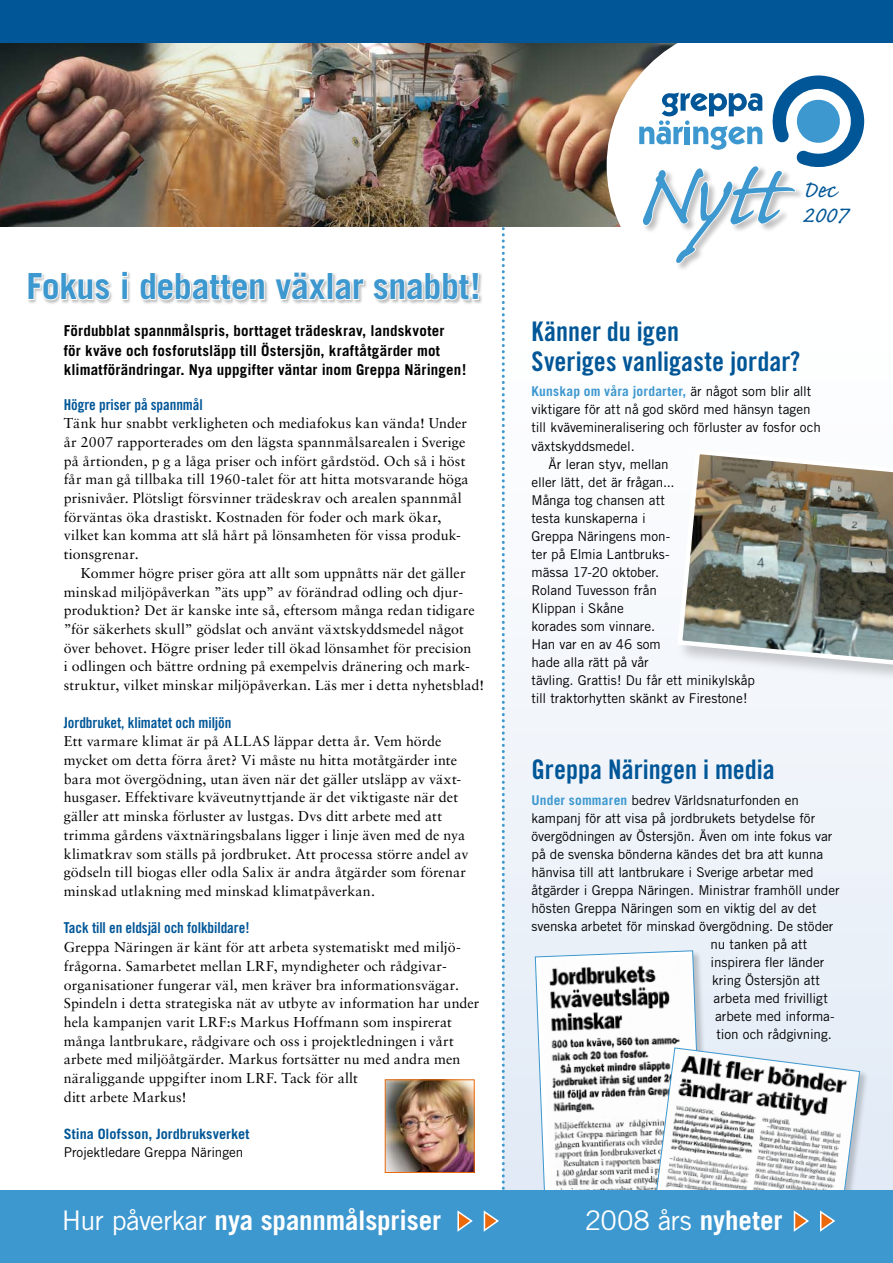
<style>
.page{position:relative;width:893px;height:1263px;background:#fff}
.page>*{position:absolute;margin:0;border:0;box-sizing:border-box;transform-origin:0 0}
.t1{font:114.9px "Caflisch Script Pro";color:#3d98cf}
.t2{font:700 36px "Trade Gothic";letter-spacing:-.01em;color:#3d98cf}
.t3{font:30px/25.5px "Caflisch Script Pro";color:#005697}
.t4{font:27px/30px "Trade Gothic Bold Cond Twenty";color:#005697}
.t5{font:700 27px "Trade Gothic";letter-spacing:-.005em;color:#fff}
.t6{font:27px "Trade Gothic";letter-spacing:-.01em;color:#fff}
.t7{font:700 15px/19.5px "Trade Gothic";letter-spacing:.01em;color:#000}
.t8{font:15px "Trade Gothic Bold Cond Twenty";letter-spacing:-.005em;color:#005697}
.t9{font:14.25px/18.8px "Sabon";letter-spacing:.01em;color:#000}
.t10{font:700 14.25px "Trade Gothic";letter-spacing:.005em;color:#005697}
.t11{font:13.5px "Trade Gothic";letter-spacing:-.005em;color:#000}
.t12{font:700 13.5px "Trade Gothic";letter-spacing:.015em;color:#3d98cf}
.s1{font-weight:400;color:#000}
.s2{font-weight:700;color:#3d98cf}
.s3{font-weight:400}
.s4{font-weight:700}
</style>
<div class="page">
<div style="left:503px;top:307px;width:390px;height:892px;background:linear-gradient(to bottom,#fff,#e1eaf6)"></div>
<svg style="left:502px;top:226px;width:3px;height:965px"></svg>
<img style="left:0;top:43px;width:678px;height:183px">
<div style="left:607px;top:24px;width:286px;height:283px;background:#fff;border-radius:50%"></div>
<svg style="left:639px;top:75px;width:225px;height:189px"></svg>
<div style="left:0;top:0;width:893px;height:43px;background:#005697"></div>
<img style="left:387px;top:1081px;width:86px;height:90px">
<div style="left:385px;top:1079px;width:90px;height:94px;border:1px solid #eb690a"></div>
<div style="left:676px;top:448px;width:217px;height:237px;background:#000;opacity:.2"></div>
<img style="left:675px;top:447px;width:218px;height:222px">
<div style="left:653px;top:1047px;width:216px;height:197px;background:#000;opacity:.2"></div>
<div style="left:0;top:1191px;width:893px;height:72px;background:#3d98cf"></div>
<svg style="left:457px;top:1210px;width:16px;height:22px"></svg>
<svg style="left:483px;top:1210px;width:16px;height:22px"></svg>
<svg style="left:534px;top:950px;width:326px;height:282px"></svg>
<div style="left:27px;top:271px;width:457px;height:35px;background:#000;opacity:.25"></div>
<svg style="left:27px;top:272px;width:84px;height:29px"></svg>
<svg style="left:121px;top:271px;width:8px;height:30px"></svg>
<svg style="left:139px;top:272px;width:127px;height:29px"></svg>
<svg style="left:274px;top:271px;width:53px;height:34px"></svg>
<div style="left:327px;top:272px;width:6px;height:28px;border:2px solid #fff"></div>
<svg style="left:334px;top:278px;width:31px;height:23px"></svg>
<svg style="left:372px;top:272px;width:108px;height:29px"></svg>
<h2 class="t2" style="left:27px;top:264px;width:455px">Fokus i debatten växlar snabbt!</h2>
<p class="t7" style="left:64px;top:321px;width:404px">Fördubblat spannmålspris, borttaget trädeskrav, landskvoter<br>för kväve och fosforutsläpp till Östersjön, kraftåtgärder mot klimatförändringar. Nya uppgifter väntar inom Greppa Näringen!</p>
<p class="t8" style="left:64px;top:395px;width:141px">Högre priser på spannmål</p>
<p class="t9" style="left:64px;top:414px;width:406px">Tänk hur snabbt verkligheten och mediafokus kan vända! Under år 2007 rapporterades om den lägsta spannmåls-arealen i Sverige på årtionden, p g a låga priser och infört gårdstöd. Och så i höst får man gå tillbaka till 1960-talet för att hitta motsvarande höga prisnivåer. Plötsligt försvinner trädeskrav och arealen spannmål förväntas öka drastiskt. Kostnaden för foder och mark ökar, vilket kan komma att slå hårt på lönsamheten för vissa produk&shy;tionsgrenar.</p>
<p class="t9" style="left:64px;top:563px;width:422px;text-indent:17px">Kommer högre priser göra att allt som uppnåtts när det gäller minskad miljöpåverkan ”äts upp” av förändrad odling och djur&shy;produktion? Det är kanske inte så, eftersom många redan tidigare ”för säkerhets skull” gödslat och använt växtskyddsmedel något över behovet. Högre priser leder till ökad lönsamhet för precision<br>i odlingen och bättre ordning på exempelvis dränering och mark&shy;struktur, vilket minskar miljöpåverkan. Läs mer i detta nyhetsblad!</p>
<p class="t8" style="left:64px;top:713px;width:169px">Jordbruket, klimatet och miljön</p>
<p class="t9" style="left:64px;top:732px;width:406px">Ett varmare klimat är på ALLAS läppar detta år. Vem hörde mycket om detta förra året? Vi måste nu hitta motåtgärder inte bara mot övergödning, utan även när det gäller utsläpp av växt&shy;husgaser. Effektivare kväveutnyttjande är det viktigaste när det gäller att minska förluster av lustgas. Dvs ditt arbete med att trimma gårdens växtnäringsbalans ligger i linje även med de nya klimatkrav som ställs på jordbruket. Att processa större andel av gödseln till biogas eller odla Salix är andra åtgärder som förenar minskad utlakning med minskad klimatpåverkan.</p>
<p class="t8" style="left:64px;top:919px;width:187px">Tack till en eldsjäl och folkbildare!</p>
<p class="t9" style="left:64px;top:938px;width:417px">Greppa Näringen är känt för att arbeta systematiskt med miljö&shy;frågorna. Samarbetet mellan LRF, myndigheter och rådgivar&shy;organisationer fungerar väl, men kräver bra informationsvägar.<br>Spindeln i detta strategiska nät av utbyte av information har under hela kampanjen varit LRF:s Markus Hoffmann som inspirerat många lantbrukare, rådgivare och oss i projektledningen i vårt arbete med miljöåtgärder. Markus fortsätter nu med andra men näraliggande uppgifter inom LRF. Tack för allt<br>ditt arbete Markus!</p>
<p class="t10" style="left:64px;top:1125px;width:187px">Stina Olofsson, Jordbruksverket</p>
<p class="t11" style="left:64px;top:1143px;width:181px">Projektledare Greppa Näringen</p>
<h1 class="t1" style="left:635px;top:136px;width:162px">Nytt</h1>
<h3 class="t3" style="left:802px;top:180px;width:46px">Dec<br>2007</h3>
<h3 class="t4" style="left:531px;top:316px;width:270px">Känner du igen<br>Sveriges vanligaste jordar?</h3>
<p class="t12" style="left:531px;top:383px;width:281px">Kunskap om våra jordarter, <span class="s1">är något som blir allt</span></p>
<p class="t11" style="left:531px;top:401px;width:280px">viktigare för att nå god skörd med hänsyn tagen</p>
<p class="t11" style="left:531px;top:419px;width:291px">till kvävemineralisering och förluster av fosfor och</p>
<p class="t11" style="left:531px;top:437px;width:105px">växtskyddsmedel.</p>
<p class="t11" style="left:549px;top:455px;width:122px">Är leran styv, mellan</p>
<p class="t11" style="left:531px;top:473px;width:145px">eller lätt, det är frågan...</p>
<p class="t11" style="left:531px;top:491px;width:135px">Många tog chansen att</p>
<p class="t11" style="left:531px;top:509px;width:116px">testa kunskaperna i</p>
<p class="t11" style="left:531px;top:527px;width:140px">Greppa Näringens mon-</p>
<p class="t11" style="left:531px;top:545px;width:140px">ter på Elmia Lantbruks-</p>
<p class="t11" style="left:531px;top:563px;width:129px">mässa 17-20 oktober.</p>
<p class="t11" style="left:531px;top:581px;width:127px">Roland Tuvesson från</p>
<p class="t11" style="left:531px;top:599px;width:94px">Klippan i Skåne</p>
<p class="t11" style="left:531px;top:617px;width:125px">korades som vinnare.</p>
<p class="t11" style="left:531px;top:635px;width:131px">Han var en av 46 som</p>
<p class="t11" style="left:531px;top:653px;width:119px">hade alla rätt på vår</p>
<p class="t11" style="left:531px;top:671px;width:225px">tävling. Grattis! Du får ett minikylskåp</p>
<p class="t11" style="left:531px;top:689px;width:218px">till traktorhytten skänkt av Firestone!</p>
<h3 class="t4" style="left:531px;top:754px;width:245px">Greppa Näringen i media</h3>
<p class="t11" style="left:531px;top:791px;width:269px"><span class="s2">Under sommaren</span> bedrev Världsnaturfonden en</p>
<p class="t11" style="left:531px;top:809px;width:285px">kampanj för att visa på jordbrukets betydelse för</p>
<p class="t11" style="left:531px;top:827px;width:302px">övergödningen av Östersjön. Även om inte fokus var</p>
<p class="t11" style="left:531px;top:845px;width:293px">på de svenska bönderna kändes det bra att kunna</p>
<p class="t11" style="left:531px;top:863px;width:284px">hänvisa till att lantbrukare i Sverige arbetar med</p>
<p class="t11" style="left:531px;top:881px;width:310px">åtgärder i Greppa Näringen. Ministrar framhöll under</p>
<p class="t11" style="left:531px;top:899px;width:286px">hösten Greppa Näringen som en viktig del av det</p>
<p class="t11" style="left:531px;top:917px;width:303px">svenska arbetet för minskad övergödning. De stöder</p>
<p class="t11" style="left:711px;top:935px;width:98px">nu tanken på att</p>
<p class="t11" style="left:711px;top:953px;width:115px">inspirera fler länder</p>
<p class="t11" style="left:712px;top:971px;width:109px">kring Östersjön att</p>
<p class="t11" style="left:714px;top:989px;width:116px">arbeta med frivilligt</p>
<p class="t11" style="left:715px;top:1007px;width:121px">arbete med informa-</p>
<p class="t11" style="left:717px;top:1025px;width:117px">tion och rådgivning.</p>
<h3 class="t5" style="left:62px;top:1203px;width:381px"><span class="s3">Hur påverkar</span> nya spannmålspriser</h3>
<h3 class="t6" style="left:585px;top:1204px;width:199px">2008 års <span class="s4">nyheter</span></h3>
</div>
